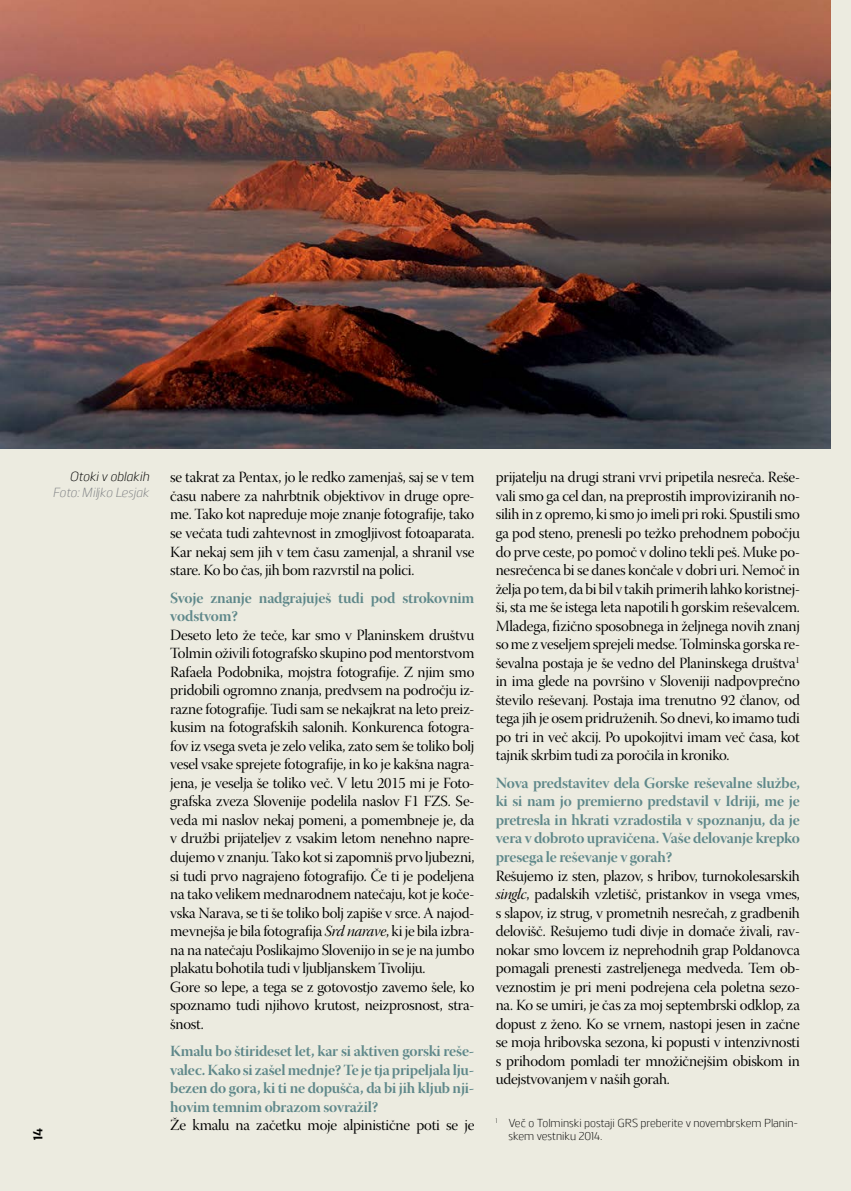
<style>
.page{position:relative;width:851px;height:1191px;background:#fff}
.page>*{position:absolute;margin:0;border:0;box-sizing:border-box;transform-origin:0 0}
.A_body{font:15.45px/18.5px "Warnock Pro Disp";letter-spacing:-.015em;color:#000;text-align:justify}
.A_body_intervju{font:15.45px/18.6px "Warnock Pro Bold Disp";letter-spacing:-.015em;color:#5f888a;text-align:justify}
.t1{font:700 13.5px "Juhl";color:#000}
.A_podnapisi{font:italic 300 13.2px/16.5px "Juhl";color:#808285;text-align:right}
.A_opombe{font:300 11.55px/12.8px "Juhl";color:#000}
.s1{color:#000}
.s2{font-family:"Warnock Pro It Disp"}
</style>
<div class="page">
<div style="left:0;top:0;width:850px;height:1191px;background:#ecebe0"></div>
<img style="left:0;top:0;width:830px;height:448px">
<p class="A_podnapisi" style="left:53px;top:467px;width:98px"><span class="s1">Otoki v oblakih<br></span>Foto: Miljko Lesjak</p>
<p class="t1" style="left:28px;top:1140px;width:13px;rotate:-90deg">14</p>
<p class="A_body" style="left:170px;top:470px;width:306px">se takrat za Pentax, jo le redko zamenjaš, saj se v tem času nabere za nahrbtnik objektivov in druge opre&shy;me. Tako kot napreduje moje znanje fotografije, tako se večata tudi zahtevnost in zmogljivost fotoaparata.<br>Kar nekaj sem jih v tem času zamenjal, a shranil vse stare. Ko bo čas, jih bom razvrstil na polici.</p>
<p class="A_body_intervju" style="left:170px;top:588px;width:306px">Svoje znanje nadgrajuješ tudi pod strokovnim vodstvom?</p>
<p class="A_body" style="left:170px;top:627px;width:306px">Deseto leto že teče, kar smo v Planinskem društvu Tolmin oživili fotografsko skupino pod mentorstvom Rafaela Podobnika, mojstra fotografije. Z njim smo pridobili ogromno znanja, predvsem na področju iz&shy;razne fotografije. Tudi sam se nekajkrat na leto preiz&shy;kusim na fotografskih salonih. Konkurenca fotogra&shy;fov iz vsega sveta je zelo velika, zato sem še toliko bolj vesel vsake sprejete fotografije, in ko je kakšna nagra&shy;jena, je veselja še toliko več. V letu 2015 mi je Foto&shy;grafska zveza Slovenije podelila naslov F1 FZS. Se&shy;veda mi naslov nekaj pomeni, a pomembneje je, da v družbi prijateljev z vsakim letom nenehno napre&shy;dujemo v znanju. Tako kot si zapomniš prvo ljubezni, si tudi prvo nagrajeno fotografijo. Če ti je podeljena na tako velikem mednarodnem natečaju, kot je koče&shy;vska Narava, se ti še toliko bolj zapiše v srce. A najod&shy;mevnejša je bila fotografija <span class="s2">Srd narave</span>, ki je bila izbra&shy;na na natečaju Poslikajmo Slovenijo in se je na jumbo plakatu bohotila tudi v ljubljanskem Tivoliju.</p>
<p class="A_body" style="left:170px;top:979px;width:306px">Gore so lepe, a tega se z gotovostjo zavemo šele, ko spoznamo tudi njihovo krutost, neizprosnost, stra&shy;šnost.</p>
<p class="A_body_intervju" style="left:170px;top:1041px;width:306px">Kmalu bo štirideset let, kar si aktiven gorski reše&shy;valec. Kako si zašel mednje? Te je tja pripeljala lju&shy;bezen do gora, ki ti ne dopušča, da bi jih kljub nji&shy;hovim temnim obrazom sovražil?</p>
<p class="A_body" style="left:170px;top:1118px;width:306px">Že kmalu na začetku moje alpinistične poti se je</p>
<p class="A_body" style="left:495px;top:470px;width:306px">prijatelju na drugi strani vrvi pripetila nesreča. Reše&shy;vali smo ga cel dan, na preprostih improviziranih no&shy;silih in z opremo, ki smo jo imeli pri roki. Spustili smo ga pod steno, prenesli po težko prehodnem pobočju do prve ceste, po pomoč v dolino tekli peš. Muke po&shy;nesrečenca bi se danes končale v dobri uri. Nemoč in želja po tem, da bi bil v takih primerih lahko koristnej&shy;ši, sta me še istega leta napotili h gorskim reševalcem.<br>Mladega, fizično sposobnega in željnega novih znanj so me z veseljem sprejeli medse. Tolminska gorska re&shy;ševalna postaja je še vedno del Planinskega društva<sup>1 </sup>in ima glede na površino v Sloveniji nadpovprečno število reševanj. Postaja ima trenutno 92 članov, od tega jih je osem pridruženih. So dnevi, ko imamo tudi po tri in več akcij. Po upokojitvi imam več časa, kot tajnik skrbim tudi za poročila in kroniko.</p>
<p class="A_body_intervju" style="left:495px;top:773px;width:306px">Nova predstavitev dela Gorske reševalne službe, ki si nam jo premierno predstavil v Idriji, me je pretresla in hkrati vzradostila v spoznanju, da je vera v dobroto upravičena. Vaše delovanje krepko presega le reševanje v gorah?</p>
<p class="A_body" style="left:495px;top:868px;width:306px">Rešujemo iz sten, plazov, s hribov, turnokolesarskih <span class="s2">singlc</span>, padalskih vzletišč, pristankov in vsega vmes, s slapov, iz strug, v prometnih nesrečah, z gradbenih delovišč. Rešujemo tudi divje in domače živali, rav&shy;nokar smo lovcem iz neprehodnih grap Poldanovca pomagali prenesti zastreljenega medveda. Tem ob&shy;veznostim je pri meni podrejena cela poletna sezo&shy;na. Ko se umiri, je čas za moj septembrski odklop, za dopust z ženo. Ko se vrnem, nastopi jesen in začne se moja hribovska sezona, ki popusti v intenzivnosti s prihodom pomladi ter množičnejšim obiskom in udejstvovanjem v naših gorah.</p>
<p class="A_opombe" style="left:508px;top:1115px;width:291px;text-indent:-13px"><sup>1</sup> Več o Tolminski postaji GRS preberite v novembrskem Planin&shy;skem vestniku 2014.</p>
</div>
